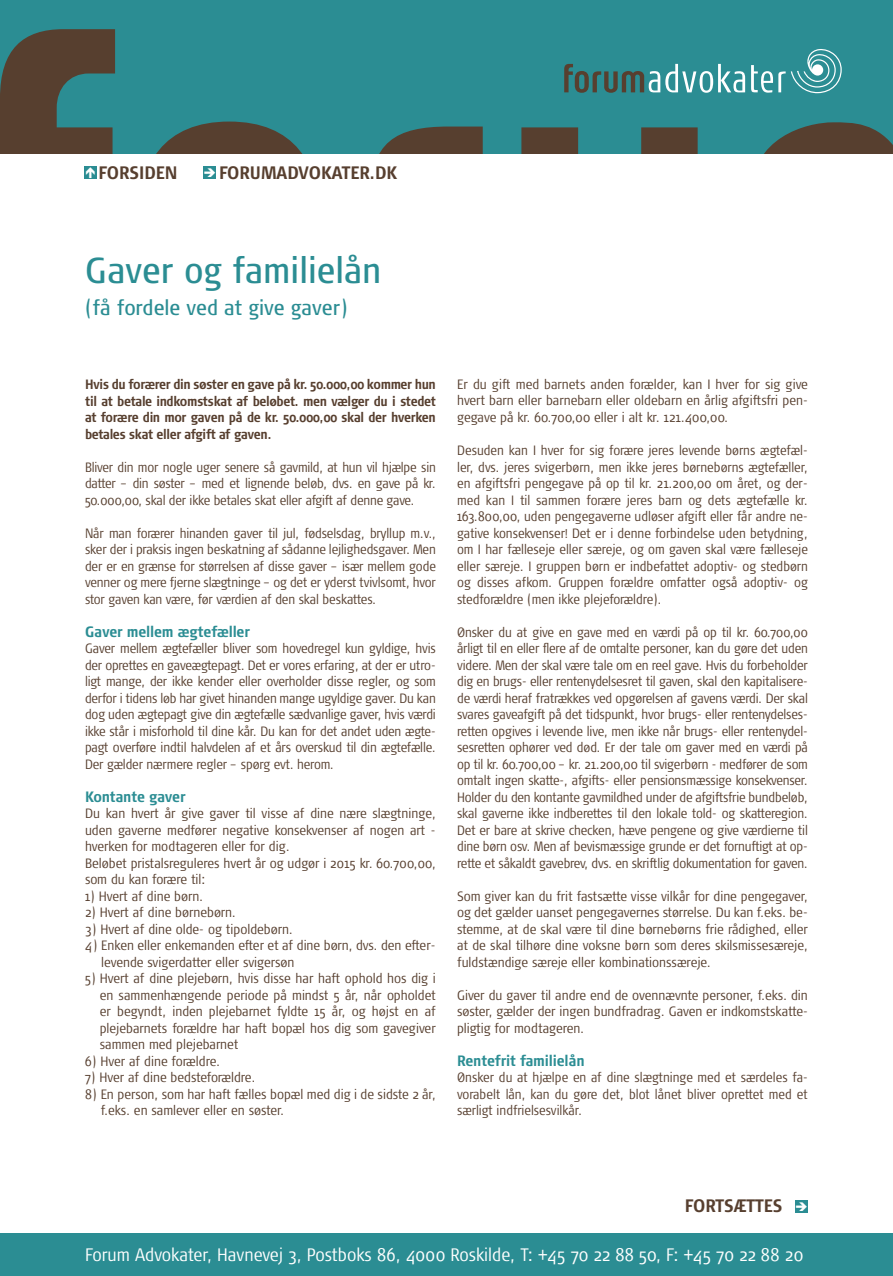
<style>
.page{position:relative;width:893px;height:1276px;background:#fff}
.page>*{position:absolute;margin:0;border:0;box-sizing:border-box;transform-origin:0 0}
.t1{font:36px "Signa Cond";color:#2b8d93}
.t2{font:21px "Signa Cond";color:#2b8d93}
.t3{font:300 18px "Signa Cond";color:#fff}
.t4{font:700 18px "Signa Cond";color:#573f2f}
.t5{font:700 15px "Signa Cond";color:#2b8d93}
.t6{font:300 13.5px/16.5px "Signa Cond";color:#573f2f;text-align:justify}
.t7{font:700 13.5px/16.5px "Signa Cond";letter-spacing:-.015em;color:#573f2f;text-align:justify}
.s1{color:#fff}
</style>
<div class="page">
<div style="left:0;top:1233px;width:893px;height:43px;background:#2b8d93"></div>
<div style="left:84px;top:166px;width:13px;height:13px;background:#2b8d93"></div>
<div style="left:204px;top:166px;width:12px;height:13px;background:#2b8d93"></div>
<div style="left:795px;top:1200px;width:12px;height:12px;background:#2b8d93"></div>
<div style="left:0;top:0;width:893px;height:153px;background:#2b8d93"></div>
<svg style="left:0;top:29px;width:115px;height:124px"></svg>
<svg style="left:157px;top:122px;width:145px;height:31px"></svg>
<svg style="left:380px;top:127px;width:103px;height:26px;background:#504a3d"></svg>
<svg style="left:521px;top:127px;width:177px;height:26px"></svg>
<svg style="left:764px;top:122px;width:129px;height:31px"></svg>
<svg style="left:564px;top:64px;width:181px;height:29px"></svg>
<svg style="left:751px;top:49px;width:91px;height:45px"></svg>
<h3 class="t4" style="left:99px;top:162px;width:81px">FORSIDEN</h3>
<h3 class="t4" style="left:203px;top:162px;width:195px"><span class="s1">➔</span> FORUMADVOKATER.DK</h3>
<h1 class="t1" style="left:85px;top:251px;width:298px">Gaver og familielån</h1>
<h2 class="t2" style="left:85px;top:296px;width:264px">(få fordele ved at give gaver)</h2>
<p class="t7" style="left:85px;top:376px;width:352px">Hvis du forærer din søster en gave på kr. 50.000,00 kommer hun til at betale indkomstskat af beløbet. men vælger du i stedet at forære din mor gaven på de kr. 50.000,00 skal der hverken betales skat eller afgift af gaven.</p>
<p class="t6" style="left:85px;top:459px;width:352px">Bliver din mor nogle uger senere så gavmild, at hun vil hjælpe sin datter – din søster – med et lignende beløb, dvs. en gave på kr.<br>50.000,00, skal der ikke betales skat eller afgift af denne gave.</p>
<p class="t6" style="left:85px;top:525px;width:352px">Når man forærer hinanden gaver til jul, fødselsdag, bryllup m.v., sker der i praksis ingen beskatning af sådanne lejlighedsgaver. Men der er en grænse for størrelsen af disse gaver – især mellem gode venner og mere fjerne slægtninge – og det er yderst tvivlsomt, hvor stor gaven kan være, før værdien af den skal beskattes.</p>
<p class="t5" style="left:85px;top:623px;width:166px">Gaver mellem ægtefæller</p>
<p class="t6" style="left:85px;top:640px;width:352px">Gaver mellem ægtefæller bliver som hovedregel kun gyldige, hvis der oprettes en gaveægtepagt. Det er vores erfaring, at der er utro&shy;ligt mange, der ikke kender eller overholder disse regler, og som derfor i tidens løb har givet hinanden mange ugyldige gaver. Du kan dog uden ægtepagt give din ægtefælle sædvanlige gaver, hvis værdi ikke står i misforhold til dine kår. Du kan for det andet uden ægte&shy;pagt overføre indtil halvdelen af et års overskud til din ægtefælle.<br>Der gælder nærmere regler – spørg evt. herom.</p>
<p class="t5" style="left:85px;top:788px;width:102px">Kontante gaver</p>
<p class="t6" style="left:85px;top:805px;width:352px;text-align:left">Du kan hvert år give gaver til visse af dine nære slægtninge, uden gaverne medfører negative konsekvenser af nogen art - hverken for modtageren eller for dig.<br>Beløbet pristalsreguleres hvert år og udgør i 2015 kr. 60.700,00, som du kan forære til:</p>
<p class="t6" style="left:85px;top:888px;width:120px">1) Hvert af dine børn.</p>
<p class="t6" style="left:85px;top:904px;width:152px">2) Hvert af dine børnebørn.</p>
<p class="t6" style="left:85px;top:921px;width:209px">3) Hvert af dine olde- og tipoldebørn.</p>
<p class="t6" style="left:101px;top:937px;width:336px;text-indent:-16px">4) Enken eller enkemanden efter et af dine børn, dvs. den efter&shy;levende svigerdatter eller svigersøn</p>
<p class="t6" style="left:100px;top:970px;width:338px;text-indent:-15px">5) Hvert af dine plejebørn, hvis disse har haft ophold hos dig i en sammenhængende periode på mindst 5 år, når opholdet er begyndt, inden plejebarnet fyldte 15 år, og højst en af plejebarnets forældre har haft bopæl hos dig som gavegiver sammen med plejebarnet</p>
<p class="t6" style="left:85px;top:1053px;width:137px">6) Hver af dine forældre.</p>
<p class="t6" style="left:85px;top:1069px;width:172px">7) Hver af dine bedsteforældre.</p>
<p class="t6" style="left:101px;top:1086px;width:337px;text-indent:-16px">8) En person, som har haft fælles bopæl med dig i de sidste 2 år, f.eks. en samlever eller en søster.</p>
<p class="t6" style="left:457px;top:376px;width:352px">Er du gift med barnets anden forælder, kan I hver for sig give hvert barn eller barnebarn eller oldebarn en årlig afgiftsfri pen&shy;gegave på kr. 60.700,00 eller i alt kr. 121.400,00.</p>
<p class="t6" style="left:457px;top:442px;width:352px">Desuden kan I hver for sig forære jeres levende børns ægtefæl&shy;ler, dvs. jeres svigerbørn, men ikke jeres børnebørns ægtefæller, en afgiftsfri pengegave på op til kr. 21.200,00 om året, og der&shy;med kan I til sammen forære jeres barn og dets ægtefælle kr.<br>163.800,00, uden pengegaverne udløser afgift eller får andre ne&shy;gative konsekvenser! Det er i denne forbindelse uden betydning, om I har fælleseje eller særeje, og om gaven skal være fælleseje eller særeje. I gruppen børn er indbefattet adoptiv- og stedbørn og disses afkom. Gruppen forældre omfatter også adoptiv- og stedforældre (men ikke plejeforældre).</p>
<p class="t6" style="left:457px;top:624px;width:352px">Ønsker du at give en gave med en værdi på op til kr. 60.700,00 årligt til en eller flere af de omtalte personer, kan du gøre det uden videre. Men der skal være tale om en reel gave. Hvis du forbeholder dig en brugs- eller rentenydelsesret til gaven, skal den kapitalisere&shy;de værdi heraf fratrækkes ved opgørelsen af gavens værdi. Der skal svares gaveafgift på det tidspunkt, hvor brugs- eller rentenydelses&shy;retten opgives i levende live, men ikke når brugs- eller rentenydel&shy;sesretten ophører ved død. Er der tale om gaver med en værdi på op til kr. 60.700,00 – kr. 21.200,00 til svigerbørn - medfører de som omtalt ingen skatte-, afgifts- eller pensionsmæssige konsekvenser.<br>Holder du den kontante gavmildhed under de afgiftsfrie bundbeløb, skal gaverne ikke indberettes til den lokale told- og skatteregion.<br>Det er bare at skrive checken, hæve pengene og give værdierne til dine børn osv. Men af bevismæssige grunde er det fornuftigt at op&shy;rette et såkaldt gavebrev, dvs. en skriftlig dokumentation for gaven.</p>
<p class="t6" style="left:457px;top:888px;width:352px">Som giver kan du frit fastsætte visse vilkår for dine pengegaver, og det gælder uanset pengegavernes størrelse. Du kan f.eks. be&shy;stemme, at de skal være til dine børnebørns frie rådighed, eller at de skal tilhøre dine voksne børn som deres skilsmissesæreje, fuldstændige særeje eller kombinationssæreje.</p>
<p class="t6" style="left:457px;top:987px;width:352px">Giver du gaver til andre end de ovennævnte personer, f.eks. din søster, gælder der ingen bundfradrag. Gaven er indkomstskatte&shy;pligtig for modtageren.</p>
<p class="t5" style="left:457px;top:1052px;width:129px">Rentefrit familielån</p>
<p class="t6" style="left:457px;top:1069px;width:352px">Ønsker du at hjælpe en af dine slægtninge med et særdeles fa&shy;vorabelt lån, kan du gøre det, blot lånet bliver oprettet med et særligt indfrielsesvilkår.</p>
<h3 class="t4" style="left:685px;top:1195px;width:125px">FORTSÆTTES <span class="s1">➔</span></h3>
<h3 class="t3" style="left:85px;top:1245px;width:720px">Forum Advokater, Havnevej 3, Postboks 86, 4000 Roskilde, T: +45 70 22 88 50, F: +45 70 22 88 20</h3>
</div>
